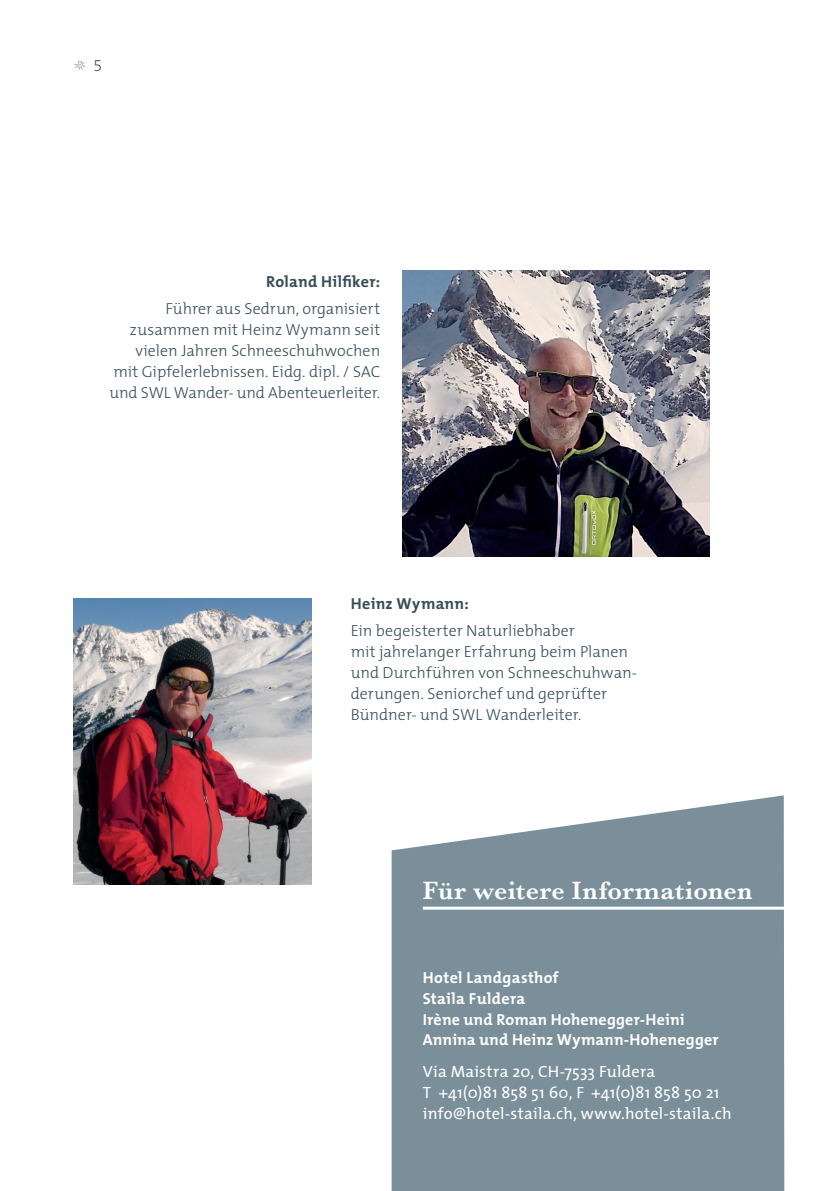
<style>
.page{position:relative;width:840px;height:1191px;background:#fff}
.page>*{position:absolute;margin:0;border:0;box-sizing:border-box;transform-origin:0 0}
.t1{font:600 26px "Baskerville";letter-spacing:.015em;color:#fff}
.t2{font:16.4px/20.8px "The Mix";letter-spacing:.01em;color:#fff}
.t3{font:300 16px/21px "The Mix";color:#354d59}
.t4{font:700 16px/20.8px "The Mix";letter-spacing:.01em;color:#fff}
.t5{font:700 16px "The Mix";letter-spacing:.015em;color:#354d59}
.t6{font:16px "The Mix Light Expert";color:#354d59}
</style>
<div class="page">
<svg style="left:74px;top:60px;width:12px;height:10px"></svg>
<img style="left:403px;top:270px;width:306px;height:286px">
<img style="left:74px;top:598px;width:237px;height:286px">
<svg style="left:391px;top:795px;width:392px;height:396px;background:#8397a1"></svg>
<hr style="left:422px;top:906px;width:399px;height:3px;background:#fff">
<p class="t6" style="left:93px;top:53px;width:10px">5</p>
<p class="t5" style="left:266px;top:268px;width:115px">Roland Hilfiker:</p>
<p class="t3" style="left:109px;top:297px;width:272px;text-align:right">Führer aus Sedrun, organisiert zusammen mit Heinz Wymann seit vielen Jahren Schneeschuhwochen mit Gipfelerlebnissen. Eidg. dipl. / SAC und SWL Wander- und Abenteuerleiter.</p>
<p class="t5" style="left:350px;top:590px;width:119px">Heinz Wymann:</p>
<p class="t3" style="left:350px;top:619px;width:288px">Ein begeisterter Naturliebhaber<br>mit jahrelanger Erfahrung beim Planen und Durchführen von Schneeschuhwan&shy;derungen. Seniorchef und geprüfter Bündner- und SWL Wanderleiter.</p>
<h1 class="t1" style="left:422px;top:872px;width:331px">Für weitere Informationen</h1>
<p class="t4" style="left:422px;top:966px;width:297px">Hotel Landgasthof<br>Staila Fuldera<br>Irène und Roman Hohenegger-Heini<br>Annina und Heinz Wymann-Hohenegger</p>
<p class="t2" style="left:422px;top:1060px;width:310px">Via Maistra 20, CH-7533 Fuldera<br>T +41(0)81 858 51 60, F +41(0)81 858 50 21 info@hotel-staila.ch, www.hotel-staila.ch</p>
</div>
